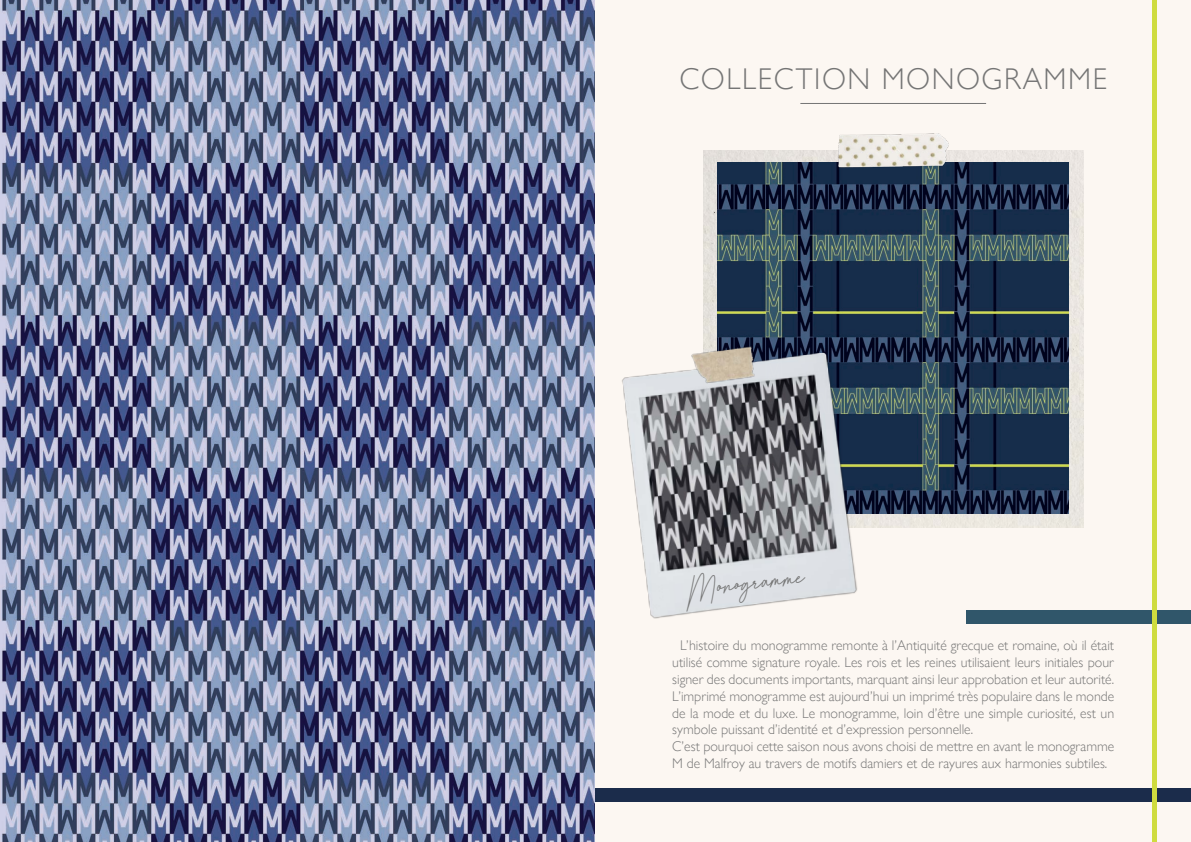
<style>
.page{position:relative;width:1191px;height:842px;background:#fff}
.page>*{position:absolute;margin:0;border:0;box-sizing:border-box;transform-origin:0 0}
.t1{font:45px "Brilanys Signature";color:#757575}
.t2{font:300 30px "Gill Sans Nova";letter-spacing:.05em;color:#757575}
.t3{font:300 14px/16.8px "Gill Sans Nova";color:#757575;text-align:justify}
</style>
<div class="page">
<img style="left:0;top:0;width:595px;height:842px">
<div style="left:595px;top:0;width:596px;height:842px;background:#fcf7f2"></div>
<div style="left:967px;top:610px;width:224px;height:14px;background:#30566a"></div>
<div style="left:595px;top:788px;width:596px;height:13px;background:#1b2c4b"></div>
<div style="left:1152px;top:0;width:5px;height:842px;background:#cfdc3f"></div>
<hr style="left:800px;top:103px;width:186px;height:1px;background:#757575">
<img style="left:703px;top:150px;width:380px;height:378px">
<img style="left:718px;top:162px;width:350px;height:351px">
<img style="left:622px;top:351px;width:240px;height:268px">
<img style="left:684px;top:338px;width:88px;height:54px">
<img style="left:828px;top:133px;width:124px;height:38px">
<p class="t2" style="left:679px;top:61px;width:429px">COLLECTION MONOGRAMME</p>
<p class="t1" style="left:684px;top:566px;width:120px;rotate:-6deg">Monogramme</p>
<p class="t3" style="left:672px;top:637px;width:443px;text-indent:8px">L’histoire du monogramme remonte à l’Antiquité grecque et romaine, où il était utilisé comme signature royale. Les rois et les reines utilisaient leurs initiales pour signer des documents importants, marquant ainsi leur approbation et leur autorité.<br>L’imprimé monogramme est aujourd’hui un imprimé très populaire dans le monde de la mode et du luxe. Le monogramme, loin d’être une simple curiosité, est un symbole puissant d’identité et d’expression personnelle.</p>
<p class="t3" style="left:672px;top:738px;width:443px">C’est pourquoi cette saison nous avons choisi de mettre en avant le monogramme<br>M de Malfroy au travers de motifs damiers et de rayures aux harmonies subtiles.</p>
</div>
